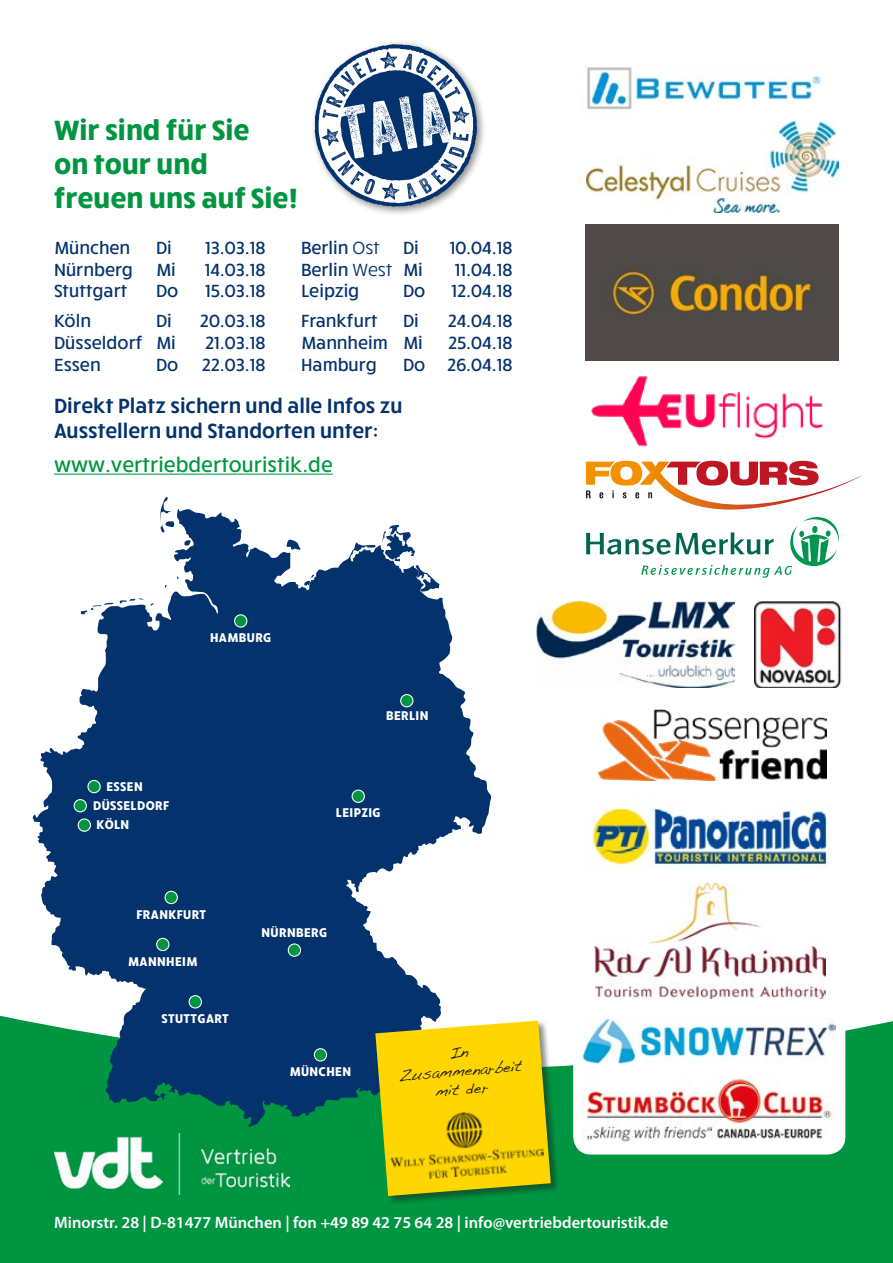
<style>
.page{position:relative;width:893px;height:1263px;background:#fff}
.page>*{position:absolute;margin:0;border:0;box-sizing:border-box;transform-origin:0 0}
.t1{font:700 28.5px/34.2px "Ruck Sack";color:#009641}
.t2{font:600 21px/25.2px "Ruck Sack";color:#03326c}
.t3{font:500 21px "Ruck Sack";color:#009640}
.t4{font:500 18px "Ruck Sack";color:#03326c}
.t5{font:600 16.5px "Myriad Pro";color:#fff}
.t6{font:15.45px/18.6px "Handwriting Dakota";color:#1d1d1b;text-align:center}
.t7{font:700 13.05px "Ruck Sack";letter-spacing:.03em;color:#fff}
.s1{color:#009640}
.s2{font-weight:400}
</style>
<div class="page">
<div style="left:0;top:1015px;width:893px;height:248px;background:#009641"></div>
<div style="left:573px;top:435px;width:272px;height:719px;background:#fff;border-radius:18px"></div>
<div style="left:310px;top:40px;width:177px;height:176px;background:#1d1d1b;opacity:.5"></div>
<svg style="left:315px;top:44px;width:163px;height:163px"></svg>
<svg style="left:32px;top:496px;width:459px;height:631px;fill:#03326c"></svg>
<div style="left:235px;top:615px;width:12px;height:12px;background:#009641;border-radius:50%"></div>
<div style="left:234px;top:614px;width:13px;height:14px;border:1px solid #fff;border-radius:50%"></div>
<div style="left:401px;top:694px;width:12px;height:13px;background:#009641;border-radius:50%"></div>
<div style="left:400px;top:694px;width:13px;height:13px;border:1px solid #fff;border-radius:50%"></div>
<div style="left:288px;top:944px;width:13px;height:12px;background:#009641;border-radius:50%"></div>
<div style="left:288px;top:943px;width:13px;height:14px;border:1px solid #fff;border-radius:50%"></div>
<div style="left:352px;top:790px;width:12px;height:12px;background:#009641;border-radius:50%"></div>
<div style="left:352px;top:789px;width:13px;height:14px;border:1px solid #fff;border-radius:50%"></div>
<div style="left:88px;top:780px;width:12px;height:13px;background:#009641;border-radius:50%"></div>
<div style="left:87px;top:780px;width:14px;height:13px;border:1px solid #fff;border-radius:50%"></div>
<div style="left:165px;top:891px;width:12px;height:12px;background:#009641;border-radius:50%"></div>
<div style="left:165px;top:891px;width:13px;height:13px;border:1px solid #fff;border-radius:50%"></div>
<div style="left:157px;top:938px;width:12px;height:12px;background:#009641;border-radius:50%"></div>
<div style="left:156px;top:938px;width:13px;height:13px;border:1px solid #fff;border-radius:50%"></div>
<div style="left:78px;top:819px;width:12px;height:12px;background:#009641;border-radius:50%"></div>
<div style="left:78px;top:818px;width:13px;height:14px;border:1px solid #fff;border-radius:50%"></div>
<div style="left:189px;top:996px;width:12px;height:12px;background:#009641;border-radius:50%"></div>
<div style="left:189px;top:995px;width:13px;height:13px;border:1px solid #fff;border-radius:50%"></div>
<div style="left:74px;top:799px;width:12px;height:13px;background:#009641;border-radius:50%"></div>
<div style="left:74px;top:799px;width:13px;height:13px;border:1px solid #fff;border-radius:50%"></div>
<div style="left:314px;top:1049px;width:13px;height:12px;background:#009641;border-radius:50%"></div>
<div style="left:314px;top:1048px;width:13px;height:13px;border:1px solid #fff;border-radius:50%"></div>
<img style="left:54px;top:1134px;width:236px;height:61px">
<hr style="left:54px;top:474px;width:279px;height:1px;background:#009640">
<div style="left:375px;top:1020px;width:186px;height:185px;background:#1d1d1b;opacity:.5"></div>
<svg style="left:375px;top:1020px;width:176px;height:176px;background:#d1c419"></svg>
<img style="left:387px;top:1106px;width:158px;height:76px">
<img style="left:586px;top:224px;width:253px;height:136px">
<svg style="left:586px;top:461px;width:277px;height:117px"></svg>
<img style="left:587px;top:121px;width:252px;height:91px">
<img style="left:754px;top:602px;width:88px;height:85px">
<img style="left:583px;top:1018px;width:253px;height:45px">
<img style="left:586px;top:67px;width:235px;height:43px">
<img style="left:591px;top:376px;width:232px;height:71px">
<img style="left:599px;top:710px;width:227px;height:70px">
<img style="left:594px;top:883px;width:231px;height:116px">
<img style="left:583px;top:1075px;width:252px;height:67px">
<img style="left:537px;top:602px;width:197px;height:85px">
<img style="left:591px;top:807px;width:237px;height:61px">
<h1 class="t1" style="left:54px;top:111px;width:245px">Wir sind für Sie<br>on tour und freuen uns <span class="s1">a</span>uf Sie!</h1>
<p class="t4" style="left:54px;top:236px;width:78px">München</p>
<p class="t4" style="left:156px;top:236px;width:17px">Di</p>
<p class="t4" style="left:205px;top:236px;width:62px">13.03.18</p>
<p class="t4" style="left:54px;top:257px;width:80px">Nürnberg</p>
<p class="t4" style="left:156px;top:257px;width:21px">Mi</p>
<p class="t4" style="left:205px;top:257px;width:62px">14.03.18</p>
<p class="t4" style="left:54px;top:279px;width:75px">Stuttgart</p>
<p class="t4" style="left:156px;top:279px;width:24px">Do</p>
<p class="t4" style="left:205px;top:279px;width:62px">15.03.18</p>
<p class="t4" style="left:54px;top:309px;width:39px">Köln</p>
<p class="t4" style="left:156px;top:309px;width:17px">Di</p>
<p class="t4" style="left:200px;top:309px;width:67px">20.03.18</p>
<p class="t4" style="left:54px;top:330px;width:123px">Düsseldorf Mi</p>
<p class="t4" style="left:205px;top:330px;width:62px">21.03.18</p>
<p class="t4" style="left:54px;top:352px;width:48px">Essen</p>
<p class="t4" style="left:156px;top:352px;width:24px">Do</p>
<p class="t4" style="left:202px;top:352px;width:65px">22.03.18</p>
<p class="t4" style="left:301px;top:236px;width:80px">Berlin <span class="s2">Ost</span></p>
<p class="t4" style="left:403px;top:236px;width:17px">Di</p>
<p class="t4" style="left:450px;top:236px;width:64px">10.04.18</p>
<p class="t4" style="left:301px;top:257px;width:123px">Berlin <span class="s2">West</span> Mi</p>
<p class="t4" style="left:455px;top:257px;width:59px">11.04.18</p>
<p class="t4" style="left:301px;top:279px;width:60px">Leipzig</p>
<p class="t4" style="left:403px;top:279px;width:24px">Do</p>
<p class="t4" style="left:452px;top:279px;width:62px">12.04.18</p>
<p class="t4" style="left:301px;top:309px;width:78px">Frankfurt</p>
<p class="t4" style="left:403px;top:309px;width:17px">Di</p>
<p class="t4" style="left:448px;top:309px;width:66px">24.04.18</p>
<p class="t4" style="left:301px;top:330px;width:123px">Mannheim Mi</p>
<p class="t4" style="left:448px;top:330px;width:66px">25.04.18</p>
<p class="t4" style="left:301px;top:352px;width:77px">Hamburg</p>
<p class="t4" style="left:403px;top:352px;width:111px">Do 26.04.18</p>
<p class="t2" style="left:54px;top:392px;width:350px">Direkt Platz sichern und alle Infos zu<br>Ausstellern und Standorten unter:</p>
<p class="t3" style="left:54px;top:450px;width:280px">www.vertriebdertouristik.de</p>
<p class="t7" style="left:210px;top:629px;width:63px">HAMBURG</p>
<p class="t7" style="left:106px;top:777px;width:38px">ESSEN</p>
<p class="t7" style="left:93px;top:797px;width:78px">DÜSSELDORF</p>
<p class="t7" style="left:97px;top:816px;width:34px">KÖLN</p>
<p class="t7" style="left:386px;top:707px;width:44px">BERLIN</p>
<p class="t7" style="left:336px;top:804px;width:46px">LEIPZIG</p>
<p class="t7" style="left:136px;top:905px;width:71px">FRANKFURT</p>
<p class="t7" style="left:128px;top:952px;width:71px">MANNHEIM</p>
<p class="t7" style="left:161px;top:1009px;width:69px">STUTTGART</p>
<p class="t7" style="left:262px;top:924px;width:67px">NÜRNBERG</p>
<p class="t7" style="left:290px;top:1062px;width:63px">MÜNCHEN</p>
<p class="t6" style="left:396px;top:1047px;width:125px;rotate:-4deg">In<br>Zusammenarbeit mit der</p>
<p class="t5" style="left:54px;top:1212px;width:616px">Minorstr. 28 | D-81477 München | fon +49 89 42 75 64 28 | info@vertriebdertouristik.de</p>
</div>
